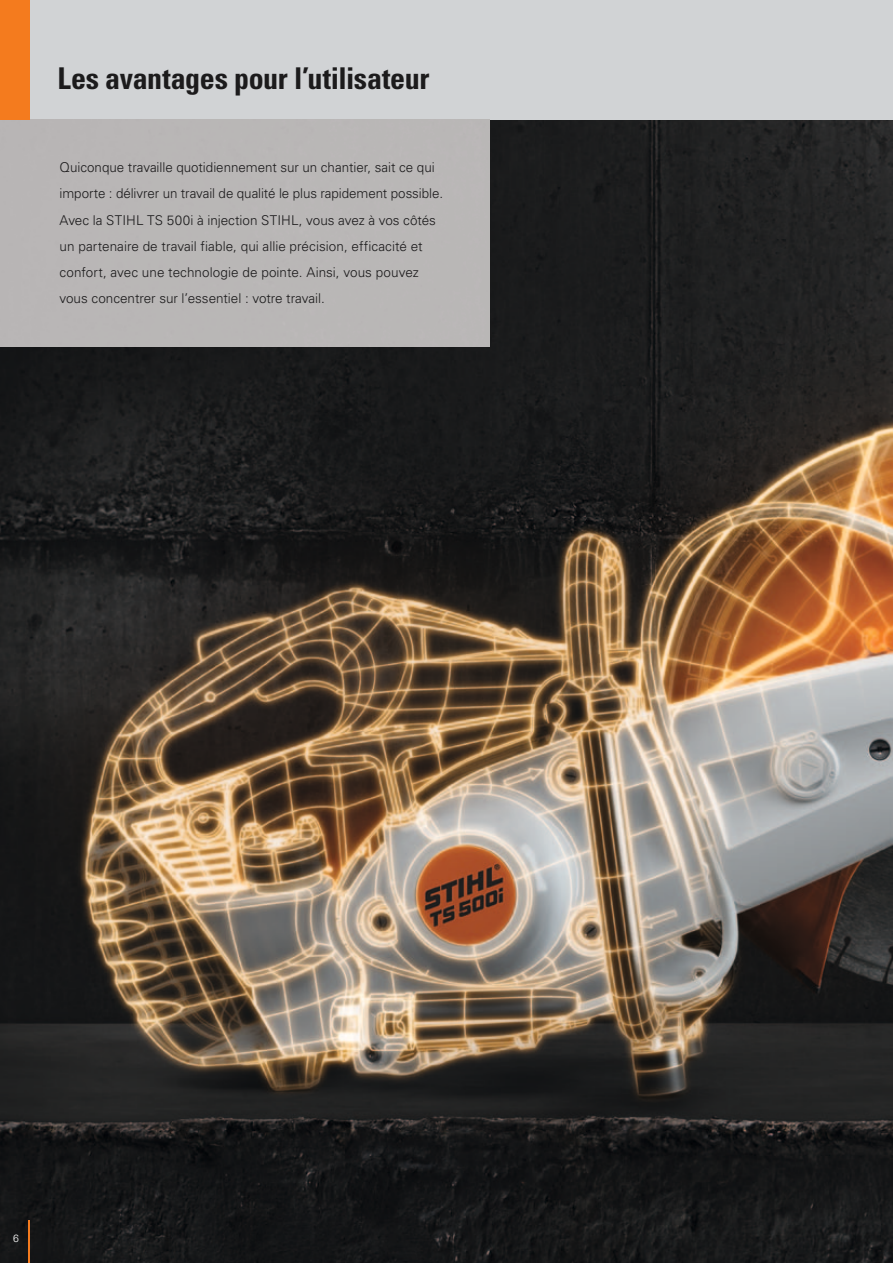
<style>
.page{position:relative;width:893px;height:1263px;background:#fff}
.page>*{position:absolute;margin:0;border:0;box-sizing:border-box;transform-origin:0 0}
.t1{font:700 condensed 30px "Univers";letter-spacing:-.01em;color:#1c1b1c}
.t2{font:300 13.5px/26.1px "Univers";color:#1c1b1c}
.t3{font:300 10.5px "Univers";color:#fff}
</style>
<div class="page">
<img style="left:0;top:119px;width:893px;height:1144px">
<div style="left:0;top:0;width:893px;height:119px;background:#d1d3d5"></div>
<div style="left:0;top:119px;width:489px;height:228px;background:#b9b7b6"></div>
<div style="left:0;top:0;width:30px;height:119px;background:#f47b1e"></div>
<hr style="left:28px;top:1220px;width:2px;height:43px;background:#f47b1e">
<h1 class="t1" style="left:57px;top:60px;width:374px">Les avantages pour l’utilisateur</h1>
<p class="t2" style="left:60px;top:154px;width:385px">Quiconque travaille quotidiennement sur un chantier, sait ce qui importe : délivrer un travail de qualité le plus rapidement possible.<br>Avec la STIHL TS 500i à injection STIHL, vous avez à vos côtés un partenaire de travail fiable, qui allie précision, efficacité et confort, avec une technologie de pointe. Ainsi, vous pouvez vous concentrer sur l’essentiel : votre travail.</p>
<p class="t3" style="left:13px;top:1231px;width:7px">6</p>
</div>
